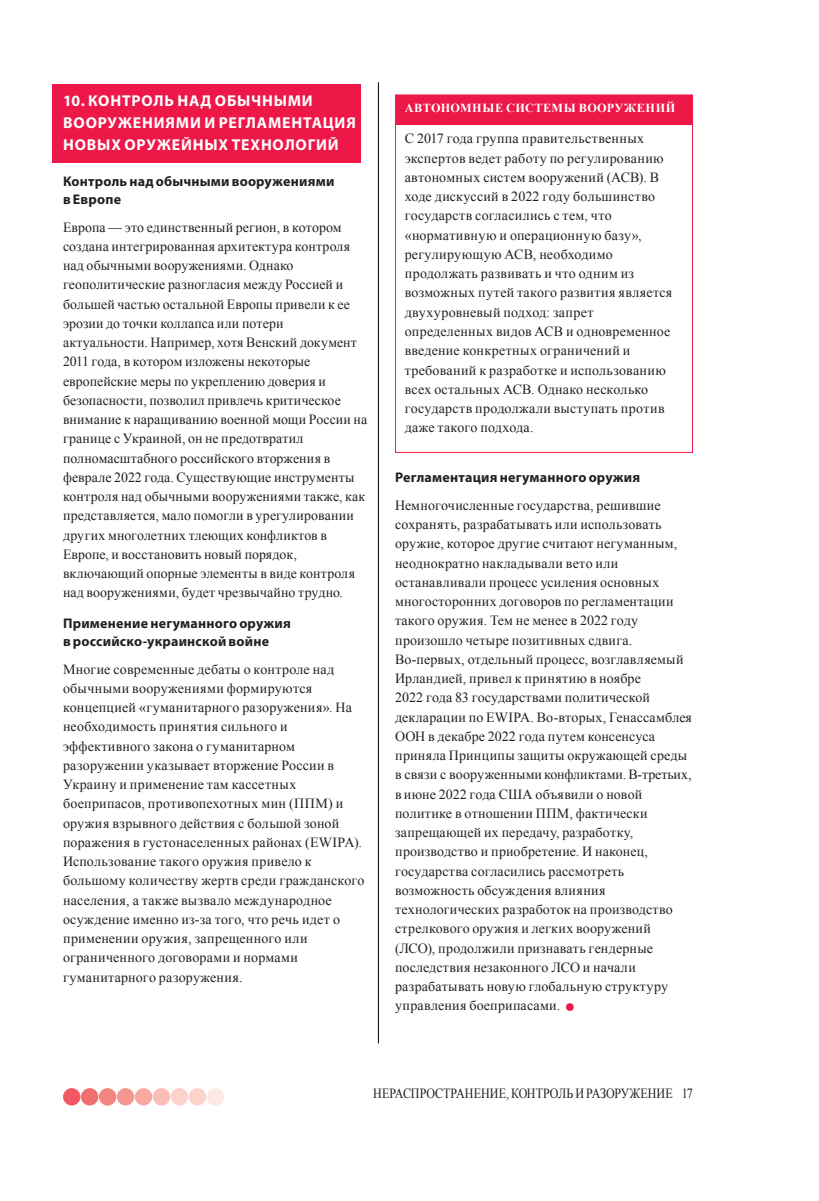
<style>
.page{position:relative;width:819px;height:1201px;background:#fff}
.page>*{position:absolute;margin:0;border:0;box-sizing:border-box;transform-origin:0 0}
.Headline_A_NEW{font:700 15.75px/21.9px "Myriad Pro";letter-spacing:.05em;color:#fff}
.Normal_first_paragraph{font:14px/19.2px "Times New Roman";letter-spacing:.01em;color:#231f20}
.Box_text_first_paragraph{font:14px/19.2px "Times New Roman";letter-spacing:.02em;color:#231f20}
.Headline_B{font:700 14px/17.5px "Myriad Pro";letter-spacing:.015em;color:#231f20}
.Header_odd{font:14px "Times New Roman";letter-spacing:-.01em;color:#231f20;scale:.86 1}
.t1{font:700 12.25px "Times New Roman";letter-spacing:.03em;color:#fff}
.s1{font-family:"Mercury Text G2";font-size:28px;color:#ed1748}
</style>
<div class="page">
<hr style="left:378px;top:82px;width:1px;height:961px;background:#000">
<div style="left:53px;top:84px;width:308px;height:79px;background:#ed1748"></div>
<div style="left:206px;top:1088px;width:18px;height:17px;background:#fde8e3;border-radius:50%"></div>
<div style="left:189px;top:1088px;width:17px;height:17px;background:#fbd3cb;border-radius:50%"></div>
<div style="left:171px;top:1088px;width:17px;height:17px;background:#fbd3cb;border-radius:50%"></div>
<div style="left:153px;top:1088px;width:17px;height:17px;background:#fabeb6;border-radius:50%"></div>
<div style="left:135px;top:1088px;width:17px;height:17px;background:#f8aaa2;border-radius:50%"></div>
<div style="left:117px;top:1088px;width:17px;height:17px;background:#f59690;border-radius:50%"></div>
<div style="left:99px;top:1088px;width:17px;height:17px;background:#f3847f;border-radius:50%"></div>
<div style="left:81px;top:1088px;width:17px;height:17px;background:#f26f6f;border-radius:50%"></div>
<div style="left:63px;top:1088px;width:17px;height:17px;background:#f05961;border-radius:50%"></div>
<div style="left:395px;top:95px;width:297px;height:29px;background:#ed1748"></div>
<div style="left:395px;top:94px;width:298px;height:30px;border:1px solid #ed1748"></div>
<div style="left:395px;top:124px;width:298px;height:329px;border:1px solid #ed1748"></div>
<p class="Headline_A_NEW" style="left:63px;top:90px;width:294px">10. КОНТРОЛЬ НАД ОБЫЧНЫМИ<br>ВООРУЖЕНИЯМИ И РЕГЛАМЕНТАЦИЯ<br>НОВЫХ ОРУЖЕЙНЫХ ТЕХНОЛОГИЙ</p>
<p class="Headline_B" style="left:63px;top:172px;width:273px">Контроль над обычными вооружениями в Европе</p>
<p class="Normal_first_paragraph" style="left:63px;top:217px;width:305px">Европа — это единственный регион, в котором создана интегрированная архитектура контроля над обычными вооружениями. Однако геополитические разногласия между Россией и большей частью остальной Европы привели к ее эрозии до точки коллапса или потери актуальности. Например, хотя Венский документ 2011 года, в котором изложены некоторые европейские меры по укреплению доверия и безопасности, позволил привлечь критическое внимание к наращиванию военной мощи России на границе с Украиной, он не предотвратил полномасштабного российского вторжения в феврале 2022 года. Существующие инструменты контроля над обычными вооружениями также, как представляется, мало помогли в урегулировании других многолетних тлеющих конфликтов в Европе, и восстановить новый порядок, включающий опорные элементы в виде контроля над вооружениями, будет чрезвычайно трудно.</p>
<p class="Headline_B" style="left:63px;top:614px;width:229px">Применение негуманного оружия в российско-украинской войне</p>
<p class="Normal_first_paragraph" style="left:63px;top:659px;width:303px">Многие современные дебаты о контроле над обычными вооружениями формируются концепцией «гуманитарного разоружения». На необходимость принятия сильного и эффективного закона о гуманитарном разоружении указывает вторжение России в Украину и применение там кассетных боеприпасов, противопехотных мин (ППМ) и оружия взрывного действия с большой зоной поражения в густонаселенных районах (EWIPA).<br>Использование такого оружия привело к большому количеству жертв среди гражданского населения, а также вызвало международное осуждение именно из-за того, что речь идет о применении оружия, запрещенного или ограниченного договорами и нормами гуманитарного разоружения.</p>
<p class="t1" style="left:404px;top:99px;width:272px">АВТОНОМНЫЕ СИСТЕМЫ ВООРУЖЕНИЙ</p>
<p class="Box_text_first_paragraph" style="left:404px;top:129px;width:269px">С 2017 года группа правительственных экспертов ведет работу по регулированию автономных систем вооружений (АСВ). В ходе дискуссий в 2022 году большинство государств согласились с тем, что «нормативную и операционную базу», регулирующую АСВ, необходимо продолжать развивать и что одним из возможных путей такого развития является двухуровневый подход: запрет определенных видов АСВ и одновременное введение конкретных ограничений и требований к разработке и использованию всех остальных АСВ. Однако несколько государств продолжали выступать против даже такого подхода.</p>
<p class="Headline_B" style="left:395px;top:468px;width:247px">Регламентация негуманного оружия</p>
<p class="Normal_first_paragraph" style="left:395px;top:495px;width:298px">Немногочисленные государства, решившие сохранять, разрабатывать или использовать оружие, которое другие считают негуманным, неоднократно накладывали вето или останавливали процесс усиления основных многосторонних договоров по регламентации такого оружия. Тем не менее в 2022 году произошло четыре позитивных сдвига.<br>Во-первых, отдельный процесс, возглавляемый Ирландией, привел к принятию в ноябре<br>2022 года 83 государствами политической декларации по EWIPA. Во-вторых, Генассамблея ООН в декабре 2022 года путем консенсуса приняла Принципы защиты окружающей среды в связи с вооруженными конфликтами. В-третьих, в июне 2022 года США объявили о новой политике в отношении ППМ, фактически запрещающей их передачу, разработку, производство и приобретение. И наконец, государства согласились рассмотреть возможность обсуждения влияния технологических разработок на производство стрелкового оружия и легких вооружений (ЛСО), продолжили признавать гендерные последствия незаконного ЛСО и начали разрабатывать новую глобальную структуру управления боеприпасами. <span class="s1">•</span></p>
<p class="Header_odd" style="left:373px;top:1083px;width:373px">НЕРАСПРОСТРАНЕНИЕ, КОНТРОЛЬ И РАЗОРУЖЕНИЕ 17</p>
</div>
